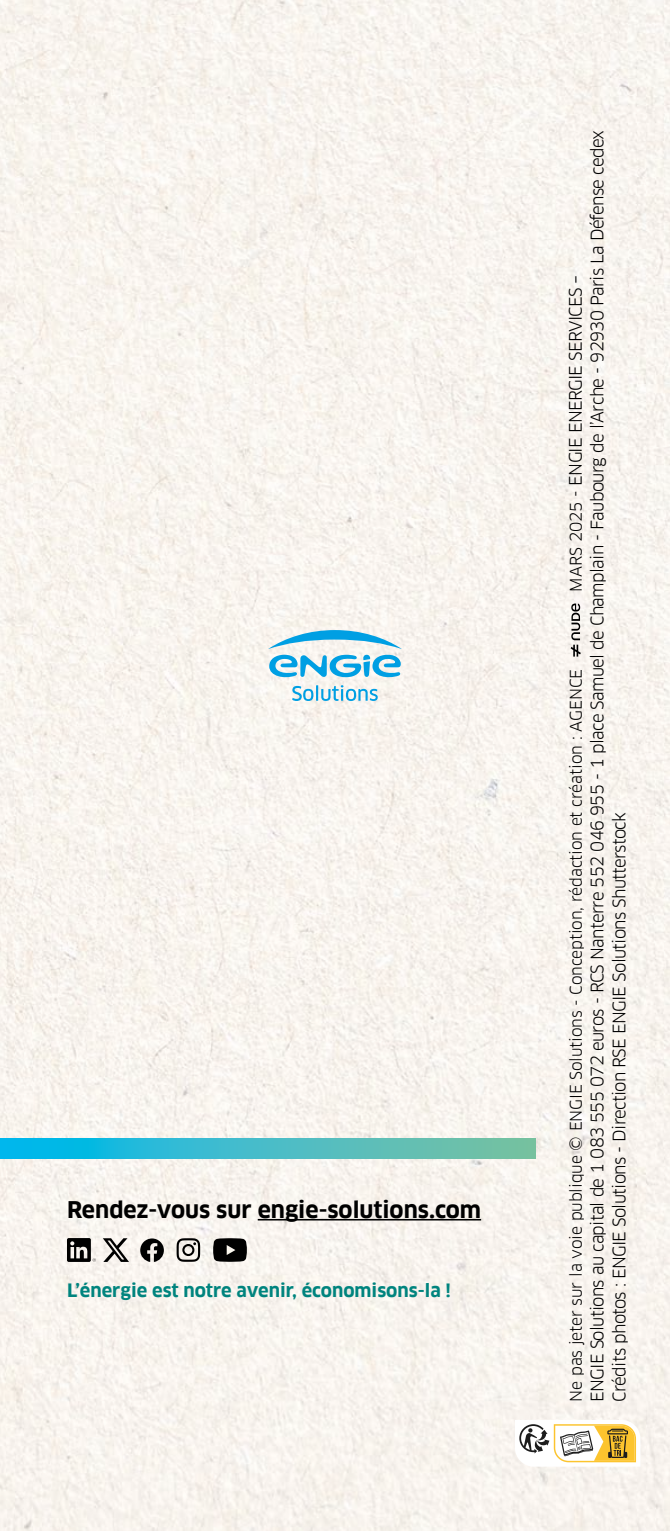
<style>
.page{position:relative;width:670px;height:1531px;background:#fff}
.page>*{position:absolute;margin:0;border:0;box-sizing:border-box;transform-origin:0 0}
.t1{font:700 22.5px "Clan Pro";color:#000}
.t2{font:700 18px "Clan Pro";color:#00847e}
.t3{font:16.88px/21.8px "Clan Pro";letter-spacing:-.04em;color:#000}
.t4{font:15.75px "Clan Pro";letter-spacing:-.01em;color:#000}
.s1{font-size:15.75px}
</style>
<div class="page">
<img style="left:0;top:0;width:670px;height:1531px">
<svg style="left:292px;top:685px;width:86px;height:16px"></svg>
<svg style="left:268px;top:630px;width:134px;height:19px"></svg>
<svg style="left:269px;top:655px;width:132px;height:24px"></svg>
<svg style="left:0;top:1139px;width:536px;height:19px;background:#40bcc7"></svg>
<hr style="left:258px;top:1219px;width:223px;height:1px;background:#000">
<svg style="left:177px;top:1238px;width:23px;height:24px"></svg>
<svg style="left:140px;top:1238px;width:24px;height:24px"></svg>
<svg style="left:67px;top:1238px;width:29px;height:24px"></svg>
<svg style="left:103px;top:1238px;width:26px;height:24px"></svg>
<svg style="left:213px;top:1238px;width:34px;height:24px"></svg>
<svg style="left:570px;top:603px;width:11px;height:53px"></svg>
<svg style="left:515px;top:1420px;width:125px;height:46px"></svg>
<h1 class="t1" style="left:67px;top:1197px;width:415px">Rendez-vous sur engie-solutions.com</h1>
<p class="t2" style="left:67px;top:1280px;width:385px">L’énergie est notre avenir, économisons-la !</p>
<p class="t3" style="left:564px;top:1401px;width:1273px;text-indent:810px;rotate:-90deg"><span class="s1">MARS 2025 -</span> ENGIE ENERGIE SERVICES –<br>ENGIE Solutions au capital de 1 083 555 072 euros - RCS Nanterre 552 046 955 - 1 place Samuel de Champlain - Faubourg de l’Arche - 92930 Paris La Défense cedex<br>Crédits photos : ENGIE Solutions - Direction RSE ENGIE Solutions Shutterstock</p>
<p class="t4" style="left:566px;top:1401px;width:734px;rotate:-90deg">Ne pas jeter sur la voie publique © ENGIE Solutions - Conception, rédaction et création : AGENCE</p>
</div>
